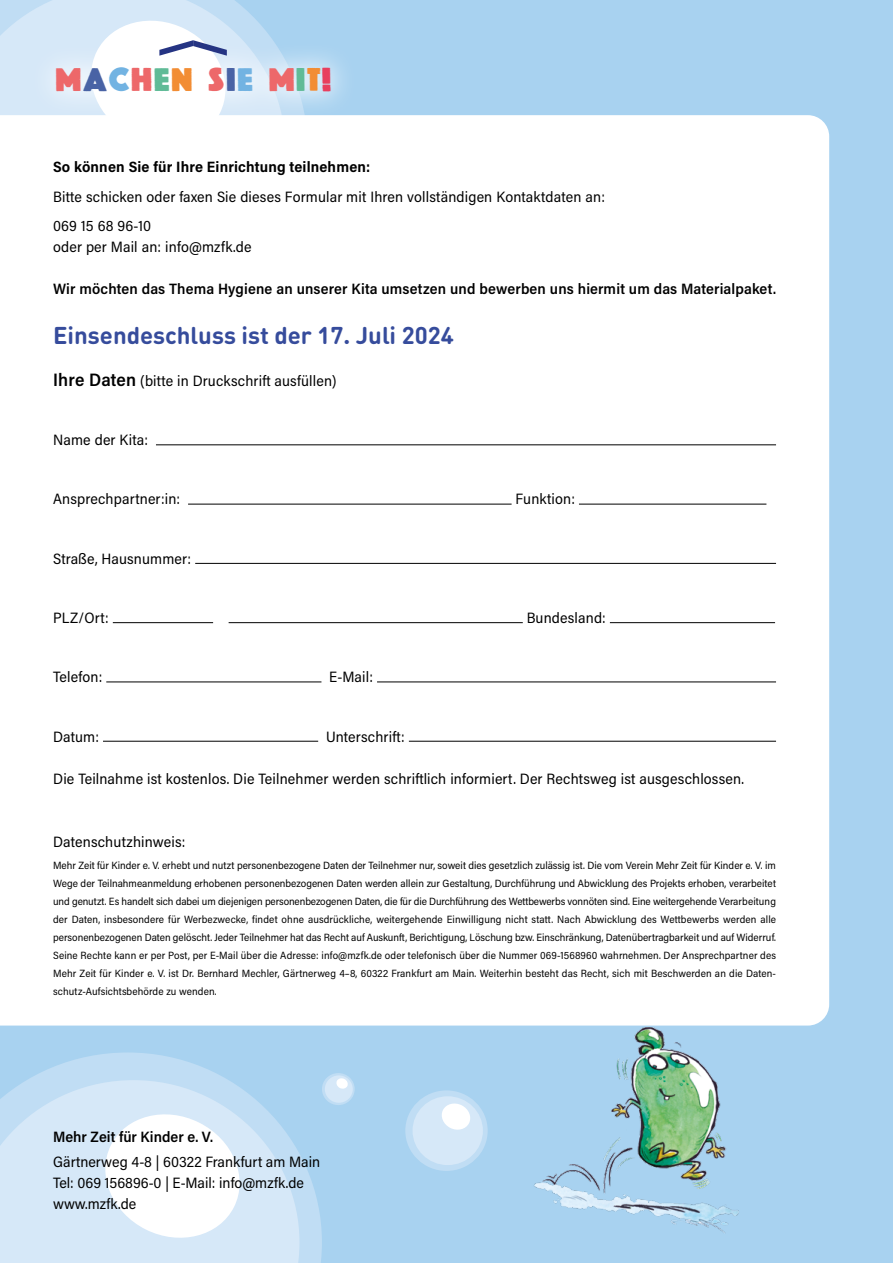
<style>
.page{position:relative;width:893px;height:1263px;background:#a8d2f0}
.page>*{position:absolute;margin:0;border:0;box-sizing:border-box;transform-origin:0 0}
.t1{font:900 33px "Garda";letter-spacing:.025em;color:#ed686a}
.t2{font:700 24px "DIN Round Pro";color:#364c9c}
.t3{font:15px/21px "Acumin Pro Semi Cond";letter-spacing:.01em;color:#000}
.t4{font:600 15px "Acumin Pro Semi Cond";letter-spacing:.01em;color:#000}
.t5{font:700 15px "Acumin Pro Semi Cond";letter-spacing:.01em;color:#000}
.t6{font:10.5px/18px "Acumin Pro Semi Cond";letter-spacing:.01em;color:#000;text-align:justify}
.s1{color:#4963a5}
.s2{color:#72b3e2}
.s3{color:#60bb97}
.s4{color:#f28d34}
.s5{color:#e83e5e}
.s6{font-weight:600;font-size:18px}
</style>
<div class="page">
<svg style="left:0;top:0;width:273px;height:115px;background:#cde3f6"></svg>
<div style="left:29px;top:41px;width:329px;height:78px;background:#fff;opacity:.75"></div>
<div style="left:0;top:115px;width:829px;height:910px;background:#fff"></div>
<hr style="left:156px;top:444px;width:620px;height:1px;background:#000">
<hr style="left:188px;top:504px;width:324px;height:1px;background:#000">
<hr style="left:579px;top:504px;width:187px;height:1px;background:#000">
<hr style="left:195px;top:563px;width:581px;height:1px;background:#000">
<hr style="left:113px;top:622px;width:100px;height:1px;background:#000">
<hr style="left:229px;top:622px;width:294px;height:1px;background:#000">
<hr style="left:610px;top:622px;width:165px;height:1px;background:#000">
<hr style="left:106px;top:681px;width:215px;height:1px;background:#000">
<hr style="left:377px;top:681px;width:399px;height:1px;background:#000">
<hr style="left:103px;top:741px;width:215px;height:1px;background:#000">
<hr style="left:409px;top:741px;width:367px;height:1px;background:#000">
<svg style="left:28px;top:1052px;width:294px;height:211px"></svg>
<svg style="left:0;top:1080px;width:299px;height:183px;background:#cee4f6"></svg>
<svg style="left:96px;top:1105px;width:153px;height:141px;background:#eef5fc"></svg>
<div style="left:322px;top:1073px;width:33px;height:32px;background:#c0ddf4;border-radius:50%"></div>
<div style="left:325px;top:1075px;width:28px;height:28px;background:#d6e8f8;border-radius:50%"></div>
<svg style="left:336px;top:1077px;width:12px;height:12px"></svg>
<div style="left:405px;top:1090px;width:83px;height:81px;background:#c0ddf4;border-radius:50%"></div>
<div style="left:412px;top:1096px;width:71px;height:69px;background:#d6e8f8;border-radius:50%"></div>
<svg style="left:442px;top:1103px;width:28px;height:27px"></svg>
<img style="left:519px;top:1013px;width:237px;height:220px">
<svg style="left:82px;top:12px;width:153px;height:141px;background:#f1f6fb"></svg>
<h1 class="t1" style="left:55px;top:56px;width:277px">M<span class="s1">A</span><span class="s2">C</span>H<span class="s3">E</span><span class="s4">N</span> S<span class="s1">I</span><span class="s2">E</span> M<span class="s3">I</span><span class="s4">T</span><span class="s5">!</span></h1>
<h3 class="t5" style="left:53px;top:157px;width:319px">So können Sie für Ihre Einrichtung teilnehmen:</h3>
<h3 class="t3" style="left:53px;top:181px;width:553px;line-height:29.5px">Bitte schicken oder faxen Sie dieses Formular mit Ihren vollständigen Kontaktdaten an:<br>069 15 68 96-10</h3>
<h3 class="t3" style="left:53px;top:236px;width:200px">oder per Mail an: info@mzfk.de</h3>
<h3 class="t4" style="left:53px;top:279px;width:724px">Wir möchten das Thema Hygiene an unserer Kita umsetzen und bewerben uns hiermit um das Materialpaket.</h3>
<h2 class="t2" style="left:53px;top:319px;width:402px">Einsendeschluss ist der 17. Juli 2024</h2>
<h3 class="t3" style="left:53px;top:370px;width:285px"><span class="s6">Ihre Daten</span> (bitte in Druckschrift ausfüllen)</h3>
<h3 class="t3" style="left:53px;top:429px;width:96px">Name der Kita:</h3>
<h3 class="t3" style="left:53px;top:488px;width:129px">Ansprechpartner:in:</h3>
<h3 class="t3" style="left:516px;top:488px;width:61px">Funktion:</h3>
<h3 class="t3" style="left:53px;top:547px;width:140px">Straße, Hausnummer:</h3>
<h3 class="t3" style="left:53px;top:607px;width:57px">PLZ/Ort:</h3>
<h3 class="t3" style="left:527px;top:607px;width:81px">Bundesland:</h3>
<h3 class="t3" style="left:53px;top:666px;width:51px">Telefon:</h3>
<h3 class="t3" style="left:329px;top:666px;width:45px">E-Mail:</h3>
<h3 class="t3" style="left:53px;top:725px;width:47px">Datum:</h3>
<h3 class="t3" style="left:326px;top:725px;width:80px">Unterschrift:</h3>
<h3 class="t3" style="left:53px;top:767px;width:692px">Die Teilnahme ist kostenlos. Die Teilnehmer werden schriftlich informiert. Der Rechtsweg ist ausgeschlossen.</h3>
<h3 class="t3" style="left:53px;top:830px;width:134px">Datenschutzhinweis:</h3>
<p class="t6" style="left:53px;top:856px;width:724px">Mehr Zeit für Kinder e. V. erhebt und nutzt personenbezogene Daten der Teilnehmer nur, soweit dies gesetzlich zulässig ist. Die vom Verein Mehr Zeit für Kinder e. V. im Wege der Teilnahmeanmeldung erhobenen personenbezogenen Daten werden allein zur Gestaltung, Durchführung und Abwicklung des Projekts erhoben, verarbeitet und genutzt. Es handelt sich dabei um diejenigen personenbezogenen Daten, die für die Durchführung des Wettbewerbs vonnöten sind. Eine weitergehende Verarbeitung der Daten, insbesondere für Werbezwecke, findet ohne ausdrückliche, weitergehende Einwilligung nicht statt. Nach Abwicklung des Wettbewerbs werden alle personenbezogenen Daten gelöscht. Jeder Teilnehmer hat das Recht auf Auskunft, Berichtigung, Löschung bzw. Einschränkung, Datenübertragbarkeit und auf Widerruf.<br>Seine Rechte kann er per Post, per E-Mail über die Adresse: info@mzfk.de oder telefonisch über die Nummer 069-1568960 wahrnehmen. Der Ansprechpartner des Mehr Zeit für Kinder e. V. ist Dr. Bernhard Mechler, Gärtnerweg 4–8, 60322 Frankfurt am Main. Weiterhin besteht das Recht, sich mit Beschwerden an die Daten&shy;schutz-Aufsichtsbehörde zu wenden.</p>
<h3 class="t4" style="left:53px;top:1126px;width:161px">Mehr Zeit für Kinder e. V.</h3>
<h3 class="t3" style="left:53px;top:1150px;width:269px">Gärtnerweg 4-8 | 60322 Frankfurt am Main<br>Tel: 069 156896-0 | E-Mail: info@mzfk.de www.mzfk.de</h3>
</div>
